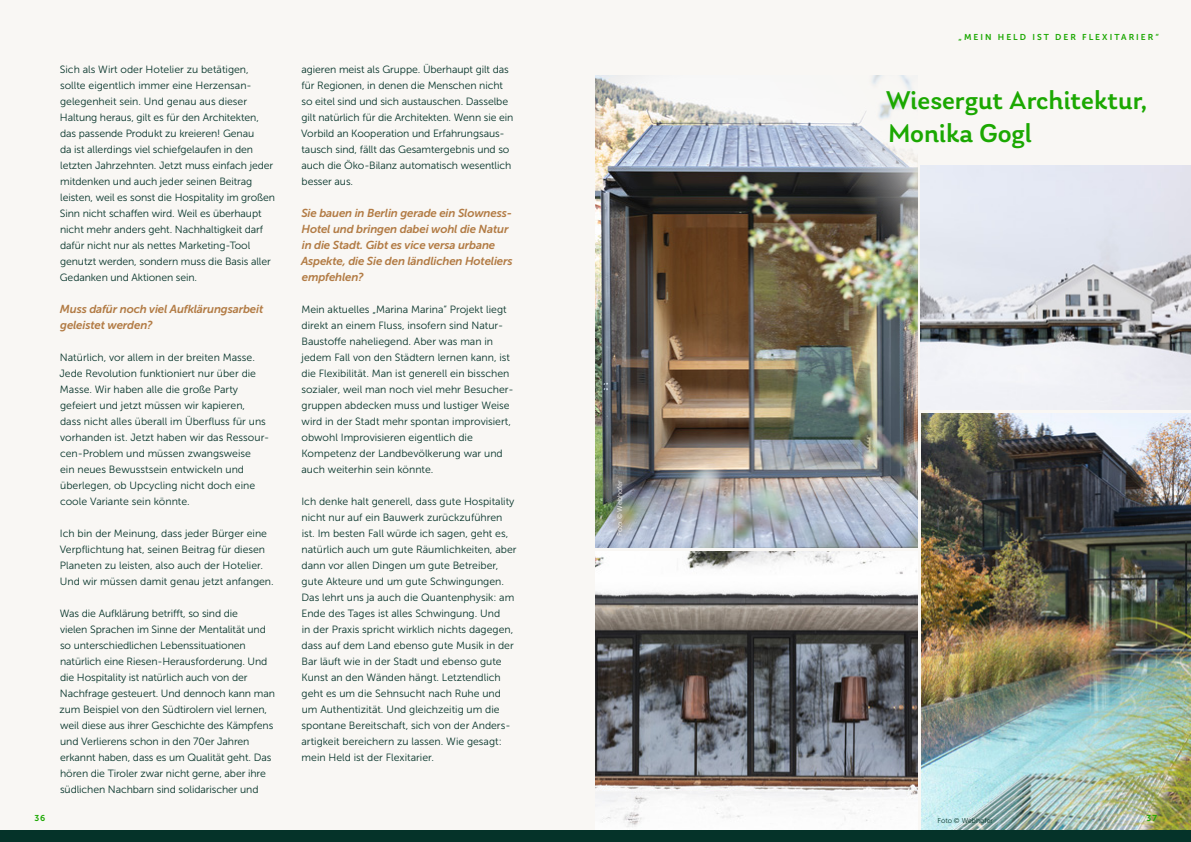
<style>
.page{position:relative;width:1191px;height:842px;background:#fff}
.page>*{position:absolute;margin:0;border:0;box-sizing:border-box;transform-origin:0 0}
.t1{font:500 27px/33px "Laca";color:#1ba801}
.t2{font:italic 11.5px/16px "Museo Sans 700";letter-spacing:-.015em;color:#b27b44}
.t3{font:10.5px/16px "Museo Sans 300";color:#053329}
.t4{font:8.5px "Museo Sans 700";letter-spacing:.24em;color:#1ba801}
.t5{font:7px "Museo Sans 300";color:#053329}
.t6{font:7px "Museo Sans 300";color:#f9f7f4}
</style>
<div class="page">
<div style="left:595px;top:0;width:596px;height:842px;background:#f9f7f4"></div>
<div style="left:0;top:0;width:595px;height:842px;background:#f9f7f4"></div>
<img style="left:921px;top:413px;width:270px;height:417px">
<img style="left:595px;top:551px;width:322px;height:274px">
<img style="left:595px;top:342px;width:322px;height:205px">
<img style="left:921px;top:166px;width:270px;height:244px">
<img style="left:595px;top:75px;width:323px;height:267px">
<div style="left:0;top:830px;width:1191px;height:12px;background:#053329"></div>
<p class="t4" style="left:34px;top:814px;width:12px">36</p>
<p class="t3" style="left:60px;top:61px;width:217px">Sich als Wirt oder Hotelier zu betätigen, sollte eigentlich immer eine Herzensan&shy;gelegenheit sein. Und genau aus dieser Haltung heraus, gilt es für den Architekten, das passende Produkt zu kreieren! Genau<br>da ist allerdings viel schiefgelaufen in den letzten Jahrzehnten. Jetzt muss einfach jeder mitdenken und auch jeder seinen Beitrag leisten, weil es sonst die Hospitality im großen Sinn nicht schaffen wird. Weil es überhaupt nicht mehr anders geht. Nachhaltigkeit darf dafür nicht nur als nettes Marketing-Tool genutzt werden, sondern muss die Basis aller Gedanken und Aktionen sein.</p>
<p class="t2" style="left:60px;top:301px;width:205px">Muss dafür noch viel Aufklärungsarbeit geleistet werden?</p>
<p class="t3" style="left:59px;top:349px;width:211px">Natürlich, vor allem in der breiten Masse.<br>Jede Revolution funktioniert nur über die Masse. Wir haben alle die große Party gefeiert und jetzt müssen wir kapieren,<br>dass nicht alles überall im Überfluss für uns vorhanden ist. Jetzt haben wir das Ressour&shy;cen-Problem und müssen zwangsweise<br>ein neues Bewusstsein entwickeln und überlegen, ob Upcycling nicht doch eine coole Variante sein könnte.</p>
<p class="t3" style="left:60px;top:525px;width:215px">Ich bin der Meinung, dass jeder Bürger eine Verpflichtung hat, seinen Beitrag für diesen Planeten zu leisten, also auch der Hotelier.<br>Und wir müssen damit genau jetzt anfangen.</p>
<p class="t3" style="left:60px;top:605px;width:217px">Was die Aufklärung betrifft, so sind die<br>vielen Sprachen im Sinne der Mentalität und so unterschiedlichen Lebenssituationen natürlich eine Riesen-Herausforderung. Und die Hospitality ist natürlich auch von der Nachfrage gesteuert. Und dennoch kann man zum Beispiel von den Südtirolern viel lernen, weil diese aus ihrer Geschichte des Kämpfens und Verlierens schon in den 70er Jahren erkannt haben, dass es um Qualität geht. Das hören die Tiroler zwar nicht gerne, aber ihre südlichen Nachbarn sind solidarischer und</p>
<p class="t3" style="left:301px;top:61px;width:214px">agieren meist als Gruppe. Überhaupt gilt das für Regionen, in denen die Menschen nicht so eitel sind und sich austauschen. Dasselbe gilt natürlich für die Architekten. Wenn sie ein Vorbild an Kooperation und Erfahrungsaus&shy;tausch sind, fällt das Gesamtergebnis und so auch die Öko-Bilanz automatisch wesentlich besser aus.</p>
<p class="t2" style="left:301px;top:205px;width:213px">Sie bauen in Berlin gerade ein Slowness-Hotel und bringen dabei wohl die Natur in die Stadt. Gibt es vice versa urbane Aspekte, die Sie den ländlichen Hoteliers empfehlen?</p>
<p class="t3" style="left:301px;top:301px;width:214px">Mein aktuelles „Marina Marina“ Projekt liegt direkt an einem Fluss, insofern sind Natur-Baustoffe naheliegend. Aber was man in jedem Fall von den Städtern lernen kann, ist die Flexibilität. Man ist generell ein bisschen sozialer, weil man noch viel mehr Besucher&shy;gruppen abdecken muss und lustiger Weise wird in der Stadt mehr spontan improvisiert, obwohl Improvisieren eigentlich die Kompetenz der Landbevölkerung war und auch weiterhin sein könnte.</p>
<p class="t3" style="left:301px;top:493px;width:217px">Ich denke halt generell, dass gute Hospitality nicht nur auf ein Bauwerk zurückzuführen ist. Im besten Fall würde ich sagen, geht es, natürlich auch um gute Räumlichkeiten, aber dann vor allen Dingen um gute Betreiber, gute Akteure und um gute Schwingungen.<br>Das lehrt uns ja auch die Quantenphysik: am Ende des Tages ist alles Schwingung. Und<br>in der Praxis spricht wirklich nichts dagegen, dass auf dem Land ebenso gute Musik in der Bar läuft wie in der Stadt und ebenso gute Kunst an den Wänden hängt. Letztendlich geht es um die Sehnsucht nach Ruhe und um Authentizität. Und gleichzeitig um die spontane Bereitschaft, sich von der Anders&shy;artigkeit bereichern zu lassen. Wie gesagt: mein Held ist der Flexitarier.</p>
<p class="t6" style="left:616px;top:536px;width:57px;rotate:-90deg">Foto © Webhofer</p>
<p class="t4" style="left:958px;top:33px;width:202px">„MEIN HELD IST DER FLEXITARIER“</p>
<h1 class="t1" style="left:886px;top:83px;width:263px">Wiesergut Architektur,<br>Monika Gogl</h1>
<p class="t5" style="left:937px;top:817px;width:57px">Foto © Webhofer</p>
<p class="t4" style="left:1146px;top:814px;width:12px">37</p>
</div>
